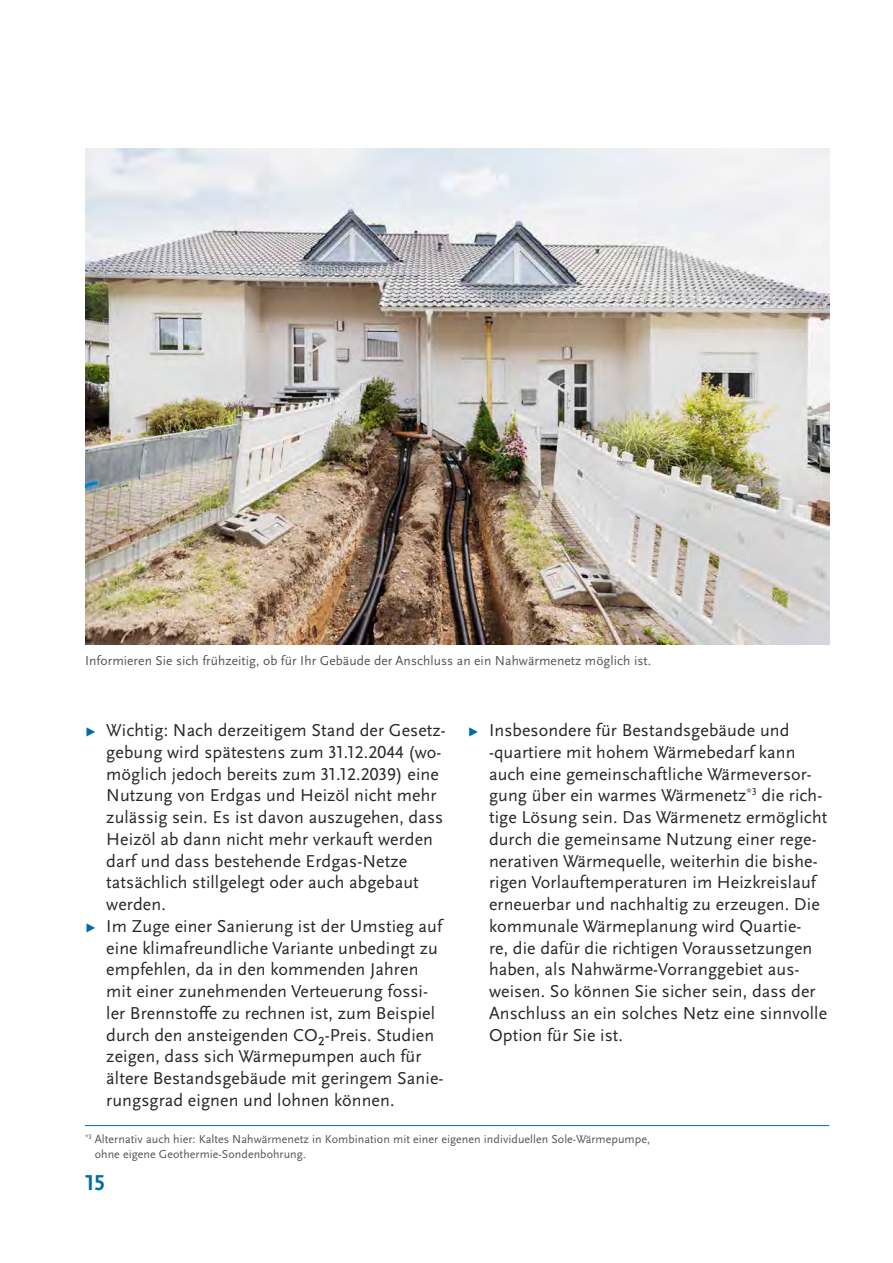
<style>
.page{position:relative;width:893px;height:1263px;background:#fff}
.page>*{position:absolute;margin:0;border:0;box-sizing:border-box;transform-origin:0 0}
.t1{font:700 22.5px "Scala Sans Pro";color:#006ba6}
.t2{font:18px/21.8px "Scala Sans Pro";letter-spacing:.005em;color:#282827}
.BU{font:13.5px "Scala Sans Pro";letter-spacing:.005em;color:#565656}
.Fußnote{font:12px/15px "Scala Sans Pro";letter-spacing:.005em;color:#565656}
.s1{color:#006ba6}
</style>
<div class="page">
<img style="left:85px;top:149px;width:744px;height:496px">
<hr style="left:85px;top:1125px;width:744px;height:1px;background:#006ba6">
<p class="BU" style="left:85px;top:653px;width:568px">Informieren Sie sich frühzeitig, ob für Ihr Gebäude der Anschluss an ein Nahwärmenetz möglich ist.</p>
<p class="t2" style="left:106px;top:719px;width:341px;text-indent:-21px"><span class="s1">▸</span> Wichtig: Nach derzeitigem Stand der Gesetz&shy;gebung wird spätestens zum 31.12.2044 (wo&shy;möglich jedoch bereits zum 31.12.2039) eine Nutzung von Erdgas und Heizöl nicht mehr zulässig sein. Es ist davon auszugehen, dass Heizöl ab dann nicht mehr verkauft werden darf und dass bestehende Erdgas-Netze tatsächlich stillgelegt oder auch abgebaut werden.</p>
<p class="t2" style="left:106px;top:915px;width:339px;text-indent:-21px"><span class="s1">▸</span> Im Zuge einer Sanierung ist der Umstieg auf eine klimafreundliche Variante unbedingt zu empfehlen, da in den kommenden Jahren mit einer zunehmenden Verteuerung fossi&shy;ler Brennstoffe zu rechnen ist, zum Beispiel durch den ansteigenden CO₂-Preis. Studien zeigen, dass sich Wärmepumpen auch für ältere Bestandsgebäude mit geringem Sanie&shy;rungsgrad eignen und lohnen können.</p>
<p class="t2" style="left:489px;top:719px;width:340px;text-indent:-21px"><span class="s1">▸</span> Insbesondere für Bestandsgebäude und -quartiere mit hohem Wärmebedarf kann auch eine gemeinschaftliche Wärmeversor&shy;gung über ein warmes Wärmenetz<sup>*3</sup> die rich&shy;tige Lösung sein. Das Wärmenetz ermöglicht durch die gemeinsame Nutzung einer rege&shy;nerativen Wärmequelle, weiterhin die bishe&shy;rigen Vorlauftemperaturen im Heizkreislauf erneuerbar und nachhaltig zu erzeugen. Die kommunale Wärmeplanung wird Quartie-<br>re, die dafür die richtigen Voraussetzungen haben, als Nahwärme-Vorranggebiet aus&shy;weisen. So können Sie sicher sein, dass der Anschluss an ein solches Netz eine sinnvolle Option für Sie ist.</p>
<p class="Fußnote" style="left:95px;top:1131px;width:557px;text-indent:-10px"><sup>*3</sup> Alternativ auch hier: Kaltes Nahwärmenetz in Kombination mit einer eigenen individuellen Sole-Wärmepumpe, ohne eigene Geothermie-Sondenbohrung.</p>
<p class="t1" style="left:85px;top:1170px;width:22px">15</p>
</div>
